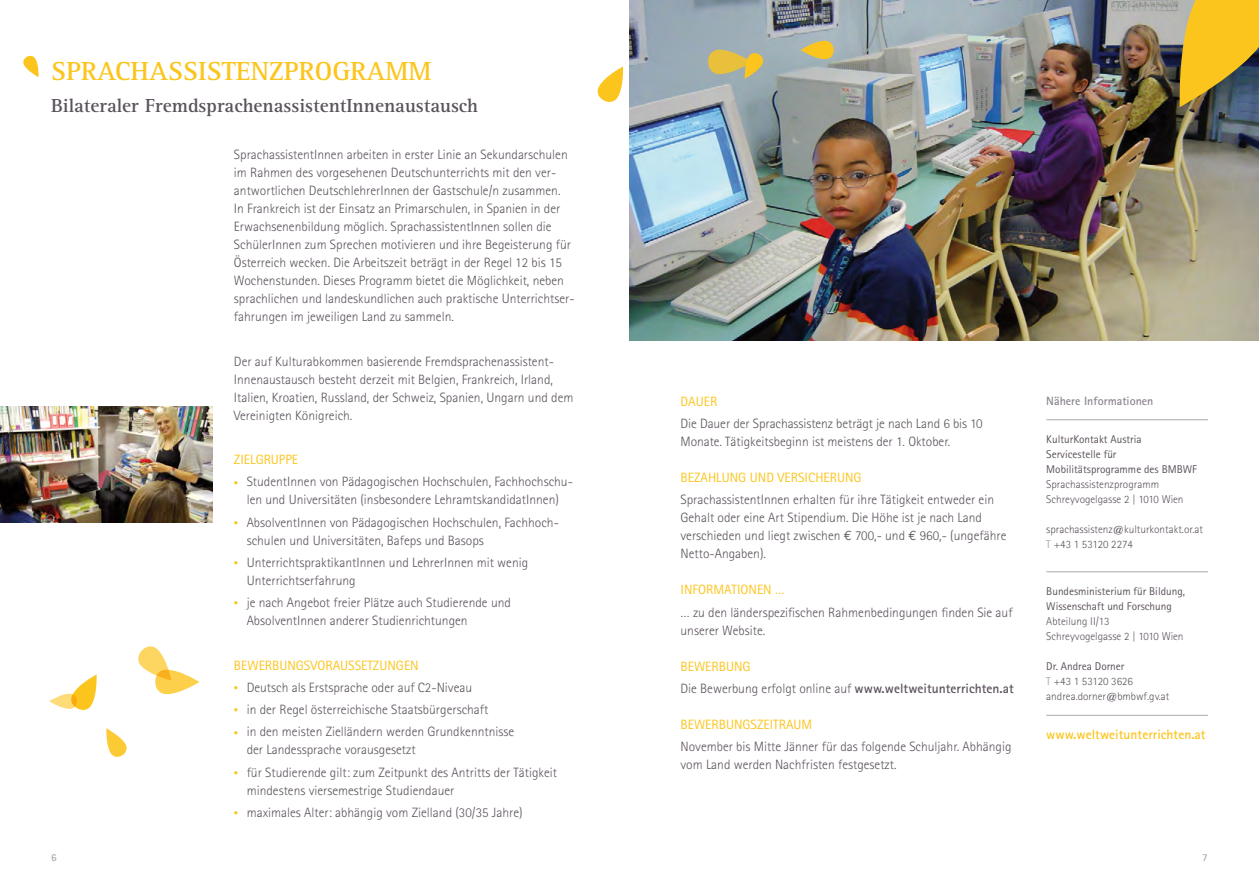
<style>
.page{position:relative;width:1259px;height:893px;background:#fff}
.page>*{position:absolute;margin:0;border:0;box-sizing:border-box;transform-origin:0 0}
.t1{font:700 27px "Rotis Serif";color:#fcc51d}
.t2{font:700 19.5px "Rotis Serif";color:#5b525c}
.t3{font:300 13.5px/18px "Rotis Sans Serif";color:#5b525c}
.t4{font:13.5px "Rotis Sans Serif";color:#fcc51d}
.t5{font:700 13.5px "Rotis Sans Serif";color:#fcc51d}
.t6{font:700 12px "Rotis Sans Serif";color:#8d858f}
.t7{font:300 11.25px/15px "Rotis Sans Serif";color:#5b525c}
.t8{font:11.25px/15px "Rotis Sans Serif";color:#5b525c}
.t9{font:700 10.5px "Rotis Sans Serif";color:#ada7af}
.s1{font-size:9px;color:#fcc51d}
.s2{font-family:"Euro Mono";font-weight:400}
.s3{font-weight:400;color:#fcc51d}
.s4{font-weight:700}
.s5{font-weight:400;color:#ada7af}
.s6{font-weight:400}
</style>
<div class="page">
<img style="left:629px;top:0;width:630px;height:341px">
<svg style="left:1179px;top:0;width:80px;height:107px"></svg>
<hr style="left:1046px;top:419px;width:162px;height:1px;background:#ada7af">
<hr style="left:1046px;top:571px;width:162px;height:1px;background:#ada7af">
<hr style="left:1046px;top:715px;width:162px;height:1px;background:#ada7af">
<svg style="left:800px;top:41px;width:33px;height:18px"></svg>
<svg style="left:106px;top:728px;width:21px;height:29px"></svg>
<svg style="left:138px;top:646px;width:61px;height:48px"></svg>
<svg style="left:49px;top:674px;width:48px;height:36px"></svg>
<svg style="left:708px;top:50px;width:56px;height:29px"></svg>
<svg style="left:597px;top:66px;width:26px;height:36px"></svg>
<svg style="left:23px;top:56px;width:16px;height:21px"></svg>
<img style="left:0;top:406px;width:213px;height:116px">
<h1 class="t1" style="left:51px;top:55px;width:382px">SPRACHASSISTENZPROGRAMM</h1>
<h2 class="t2" style="left:51px;top:94px;width:428px">Bilateraler FremdsprachenassistentInnenaustausch</h2>
<p class="t3" style="left:234px;top:146px;width:342px">SprachassistentInnen arbeiten in erster Linie an Sekundarschulen im Rahmen des vorgesehenen Deutschunterrichts mit den ver&shy;antwortlichen DeutschlehrerInnen der Gastschule/n zusammen.<br>In Frankreich ist der Einsatz an Primarschulen, in Spanien in der Erwachsenenbildung möglich. SprachassistentInnen sollen die SchülerInnen zum Sprechen motivieren und ihre Begeisterung für Österreich wecken. Die Arbeitszeit beträgt in der Regel 12 bis 15<br>Wochenstunden. Dieses Programm bietet die Möglichkeit, neben sprachlichen und landeskundlichen auch praktische Unterrichtser&shy;fahrungen im jeweiligen Land zu sammeln.</p>
<p class="t3" style="left:234px;top:352px;width:341px">Der auf Kulturabkommen basierende Fremdsprachenassistent-Innenaustausch besteht derzeit mit Belgien, Frankreich, Irland, Italien, Kroatien, Russland, der Schweiz, Spanien, Ungarn und dem Vereinigten Königreich.</p>
<p class="t4" style="left:234px;top:452px;width:66px">ZIELGRUPPE</p>
<p class="t3" style="left:234px;top:473px;width:340px;text-align:center"><span class="s1">•</span> StudentInnen von Pädagogischen Hochschulen, Fachhochschu&shy;len und Universitäten (insbesondere LehramtskandidatInnen)</p>
<p class="t3" style="left:247px;top:513px;width:314px;text-indent:-13px"><span class="s1">•</span> AbsolventInnen von Pädagogischen Hochschulen, Fachhoch&shy;schulen und Universitäten, Bafeps und Basops</p>
<p class="t3" style="left:247px;top:553px;width:283px;text-indent:-13px"><span class="s1">•</span> UnterrichtspraktikantInnen und LehrerInnen mit wenig<br>Unterrichtserfahrung</p>
<p class="t3" style="left:247px;top:594px;width:266px;text-indent:-13px"><span class="s1">•</span> je nach Angebot freier Plätze auch Studierende und<br>AbsolventInnen anderer Studienrichtungen</p>
<p class="t4" style="left:234px;top:657px;width:186px">BEWERBUNGSVORAUSSETZUNGEN</p>
<p class="t3" style="left:234px;top:678px;width:240px"><span class="s1">•</span> Deutsch als Erstsprache oder auf C2-Niveau</p>
<p class="t3" style="left:234px;top:701px;width:256px"><span class="s1">•</span> in der Regel österreichische Staatsbürgerschaft</p>
<p class="t3" style="left:247px;top:723px;width:269px;text-indent:-13px"><span class="s1">•</span> in den meisten Zielländern werden Grundkenntnisse der Landessprache vorausgesetzt</p>
<p class="t3" style="left:247px;top:763px;width:312px;text-indent:-13px"><span class="s1">•</span> für Studierende gilt: zum Zeitpunkt des Antritts der Tätigkeit mindestens viersemestrige Studiendauer</p>
<p class="t3" style="left:234px;top:803px;width:290px"><span class="s1">•</span> maximales Alter: abhängig vom Zielland (30/35 Jahre)</p>
<p class="t4" style="left:680px;top:393px;width:38px">DAUER</p>
<p class="t3" style="left:680px;top:414px;width:304px">Die Dauer der Sprachassistenz beträgt je nach Land 6 bis 10<br>Monate. Tätigkeitsbeginn ist meistens der 1. Oktober.</p>
<p class="t4" style="left:680px;top:469px;width:183px">BEZAHLUNG UND VERSICHERUNG</p>
<p class="t3" style="left:680px;top:491px;width:327px">SprachassistentInnen erhalten für ihre Tätigkeit entweder ein Gehalt oder eine Art Stipendium. Die Höhe ist je nach Land verschieden und liegt zwischen <span class="s2">€</span> 700,- und <span class="s2">€</span> 960,- (ungefähre Netto-Angaben).</p>
<p class="t4" style="left:680px;top:582px;width:106px">INFORMATIONEN …</p>
<p class="t3" style="left:680px;top:603px;width:333px">… zu den länderspezifischen Rahmenbedingungen finden Sie auf unserer Website.</p>
<p class="t3" style="left:680px;top:655px;width:335px;line-height:22.2px"><span class="s3">BEWERBUNG<br></span>Die Bewerbung erfolgt online auf <span class="s4">www.weltweitunterrichten.at</span></p>
<p class="t4" style="left:680px;top:716px;width:133px">BEWERBUNGSZEITRAUM</p>
<p class="t3" style="left:680px;top:737px;width:332px">November bis Mitte Jänner für das folgende Schuljahr. Abhängig vom Land werden Nachfristen festgesetzt.</p>
<p class="t6" style="left:1046px;top:393px;width:109px">Nähere Informationen</p>
<p class="t8" style="left:1046px;top:432px;width:152px">KulturKontakt Austria<br>Servicestelle für<br>Mobilitätsprogramme des BMBWF</p>
<p class="t7" style="left:1046px;top:477px;width:139px">Sprachassistenzprogramm<br>Schreyvogelgasse 2 | 1010 Wien</p>
<p class="t7" style="left:1046px;top:522px;width:158px">sprachassistenz@kulturkontakt.or.at<br><span class="s5">T</span> +43 1 53120 2274</p>
<p class="t8" style="left:1046px;top:584px;width:140px">Bundesministerium für Bildung,<br>Wissenschaft und Forschung</p>
<p class="t7" style="left:1046px;top:614px;width:139px">Abteilung II/13<br>Schreyvogelgasse 2 | 1010 Wien</p>
<p class="t7" style="left:1046px;top:659px;width:125px"><span class="s6">Dr. Andrea Dorner<br></span><span class="s5">T</span> +43 1 53120 3626 andrea.dorner@bmbwf.gv.at</p>
<p class="t5" style="left:1046px;top:726px;width:161px">www.weltweitunterrichten.at</p>
<p class="t9" style="left:51px;top:851px;width:7px">6</p>
<p class="t9" style="left:1202px;top:851px;width:7px">7</p>
</div>
